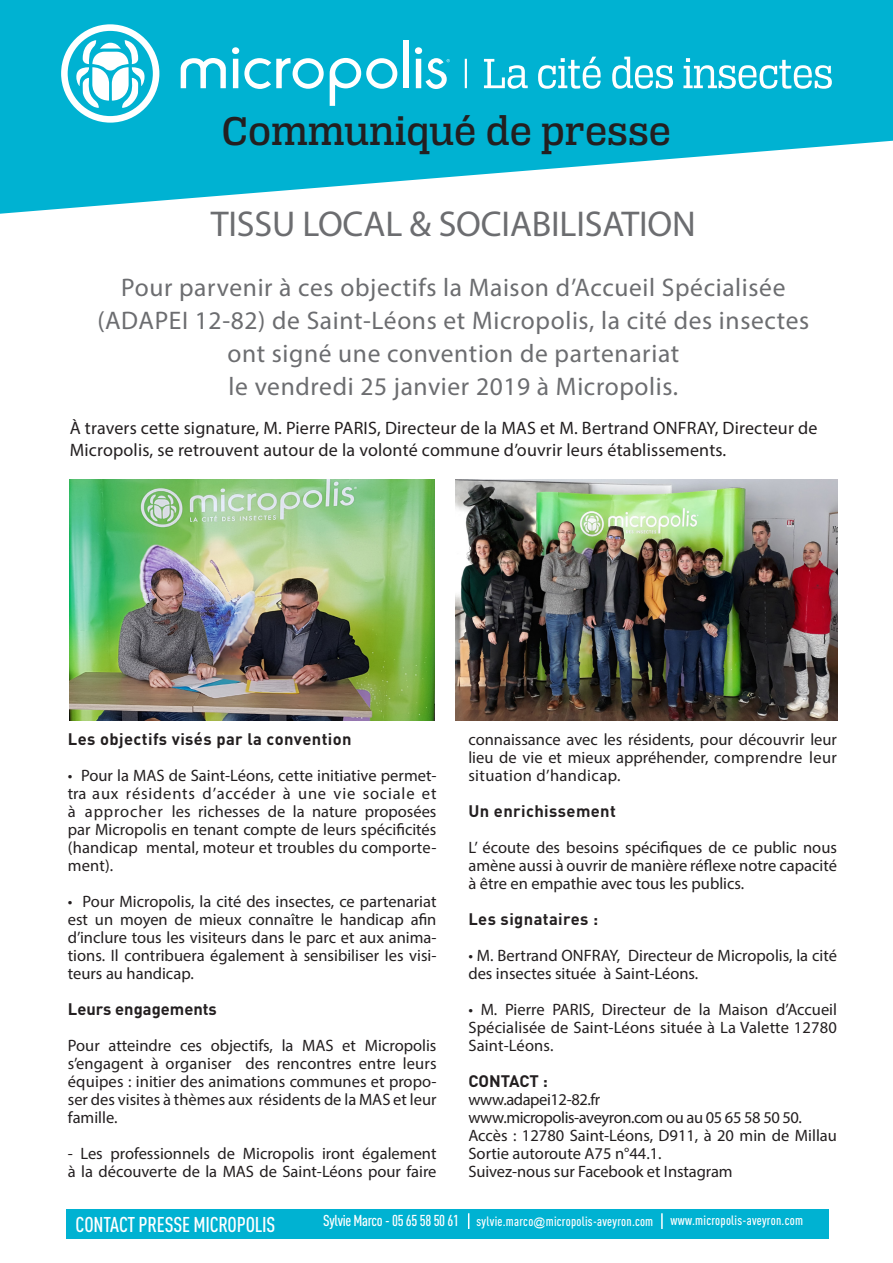
<style>
.page{position:relative;width:893px;height:1263px;background:#fff}
.page>*{position:absolute;margin:0;border:0;box-sizing:border-box;transform-origin:0 0}
.t1{font:42.75px "Alianza Slab 500";color:#231f20}
.t2{font:36px "Myriad Pro";letter-spacing:-.005em;color:#6c6d70}
.t3{font:25.5px "Myriad Pro";letter-spacing:.025em;color:#6c6d70}
.t4{font:500 condensed 21.15px "DINOT";letter-spacing:-.01em;color:#fff}
.t5{font:18px "Myriad Pro";letter-spacing:.01em;color:#231f20}
.t6{font:16.5px/18px "Myriad Pro";color:#231f20;text-align:justify}
.t7{font:700 16.5px "DINOT";letter-spacing:.025em;color:#231f20}
.t8{font:16.5px "Myriad Pro";letter-spacing:-.025em;color:#231f20}
.t9{font:700 16.5px "DINOT";color:#231f20}
.t10{font:700 16.5px "DINOT";letter-spacing:-.01em;color:#231f20}
.t11{font:500 condensed 15.6px "DINOT";letter-spacing:-.02em;color:#fff}
.t12{font:500 condensed 13.35px "DINOT";letter-spacing:.02em;color:#fff}
.s1{font-family:"Arial";font-weight:400;font-stretch:normal;font-size:11.7px}
</style>
<div class="page">
<svg style="left:0;top:0;width:893px;height:214px;fill:#00b2d2"></svg>
<div style="left:66px;top:1208px;width:763px;height:30px;background:#00b2d2"></div>
<svg style="left:468px;top:1213px;width:1px;height:16px"></svg>
<svg style="left:661px;top:1213px;width:2px;height:16px"></svg>
<svg style="left:61px;top:24px;width:98px;height:99px"></svg>
<svg style="left:484px;top:57px;width:348px;height:32px"></svg>
<hr style="left:465px;top:59px;width:2px;height:29px;background:#fff">
<svg style="left:181px;top:58px;width:45px;height:30px"></svg>
<svg style="left:232px;top:47px;width:92px;height:42px"></svg>
<svg style="left:330px;top:58px;width:67px;height:48px"></svg>
<div style="left:403px;top:41px;width:6px;height:47px;background:#fff"></div>
<svg style="left:415px;top:47px;width:35px;height:42px"></svg>
<img style="left:70px;top:479px;width:365px;height:242px">
<img style="left:455px;top:480px;width:382px;height:241px">
<p class="t1" style="left:222px;top:107px;width:451px">Communiqué de presse</p>
<p class="t2" style="left:211px;top:202px;width:487px">TISSU LOCAL &amp; SOCIABILISATION</p>
<p class="t3" style="left:121px;top:272px;width:666px">Pour parvenir à ces objectifs la Maison d’Accueil Spécialisée</p>
<p class="t3" style="left:97px;top:305px;width:713px">(ADAPEI 12-82) de Saint-Léons et Micropolis, la cité des insectes</p>
<p class="t3" style="left:227px;top:338px;width:453px">ont signé une convention de partenariat</p>
<p class="t3" style="left:229px;top:371px;width:451px">le vendredi 25 janvier 2019 à Micropolis.</p>
<p class="t5" style="left:70px;top:417px;width:749px">À travers cette signature, M. Pierre PARIS, Directeur de la MAS et M. Bertrand ONFRAY, Directeur de</p>
<p class="t5" style="left:70px;top:439px;width:658px">Micropolis, se retrouvent autour de la volonté commune d’ouvrir leurs établissements.</p>
<p class="t7" style="left:68px;top:728px;width:285px">Les objectifs visés par la convention</p>
<p class="t6" style="left:68px;top:766px;width:370px">• Pour la MAS de Saint-Léons, cette initiative permet&shy;tra aux résidents d’accéder à une vie sociale et à approcher les richesses de la nature proposées par Micropolis en tenant compte de leurs spécificités (handicap mental, moteur et troubles du comporte&shy;ment).</p>
<p class="t6" style="left:68px;top:892px;width:370px">• Pour Micropolis, la cité des insectes, ce partenariat est un moyen de mieux connaître le handicap afin d’inclure tous les visiteurs dans le parc et aux anima&shy;tions. Il contribuera également à sensibiliser les visi&shy;teurs au handicap.</p>
<p class="t9" style="left:68px;top:998px;width:151px">Leurs engagements</p>
<p class="t6" style="left:68px;top:1036px;width:370px">Pour atteindre ces objectifs, la MAS et Micropolis s’engagent à organiser des rencontres entre leurs équipes : initier des animations communes et propo&shy;ser des visites à thèmes aux résidents de la MAS et leur famille.</p>
<p class="t6" style="left:68px;top:1144px;width:370px">- Les professionnels de Micropolis iront également à la découverte de la MAS de Saint-Léons pour faire</p>
<p class="t6" style="left:468px;top:730px;width:370px">connaissance avec les résidents, pour découvrir leur lieu de vie et mieux appréhender, comprendre leur situation d’handicap.</p>
<p class="t7" style="left:468px;top:800px;width:149px">Un enrichissement</p>
<p class="t6" style="left:468px;top:838px;width:370px">L’ écoute des besoins spécifiques de ce public nous amène aussi à ouvrir de manière réflexe notre capacité à être en empathie avec tous les publics.</p>
<p class="t7" style="left:468px;top:908px;width:131px">Les signataires :</p>
<p class="t6" style="left:468px;top:946px;width:370px">• M. Bertrand ONFRAY, Directeur de Micropolis, la cité des insectes située à Saint-Léons.</p>
<p class="t6" style="left:468px;top:1000px;width:370px">• M. Pierre PARIS, Directeur de la Maison d’Accueil Spécialisée de Saint-Léons située à La Valette 12780<br>Saint-Léons.</p>
<p class="t10" style="left:468px;top:1070px;width:81px">CONTACT :</p>
<p class="t8" style="left:468px;top:1089px;width:133px">www.adapei12-82.fr</p>
<p class="t8" style="left:468px;top:1107px;width:335px">www.micropolis-aveyron.com ou au 05 65 58 50 50.</p>
<p class="t6" style="left:468px;top:1126px;width:370px">Accès : 12780 Saint-Léons, D911, à 20 min de Millau<br>Sortie autoroute A75 n°44.1.</p>
<p class="t6" style="left:468px;top:1162px;width:266px">Suivez-nous sur Facebook et Instagram</p>
<p class="t4" style="left:76px;top:1211px;width:201px">CONTACT PRESSE MICROPOLIS</p>
<p class="t11" style="left:323px;top:1211px;width:137px">Sylvie Marco - 05 65 58 50 61</p>
<p class="t12" style="left:476px;top:1213px;width:178px">sylvie.marco<span class="s1">@</span>micropolis-aveyron.com</p>
<p class="t12" style="left:671px;top:1213px;width:134px">www.micropolis-aveyron.com</p>
</div>
